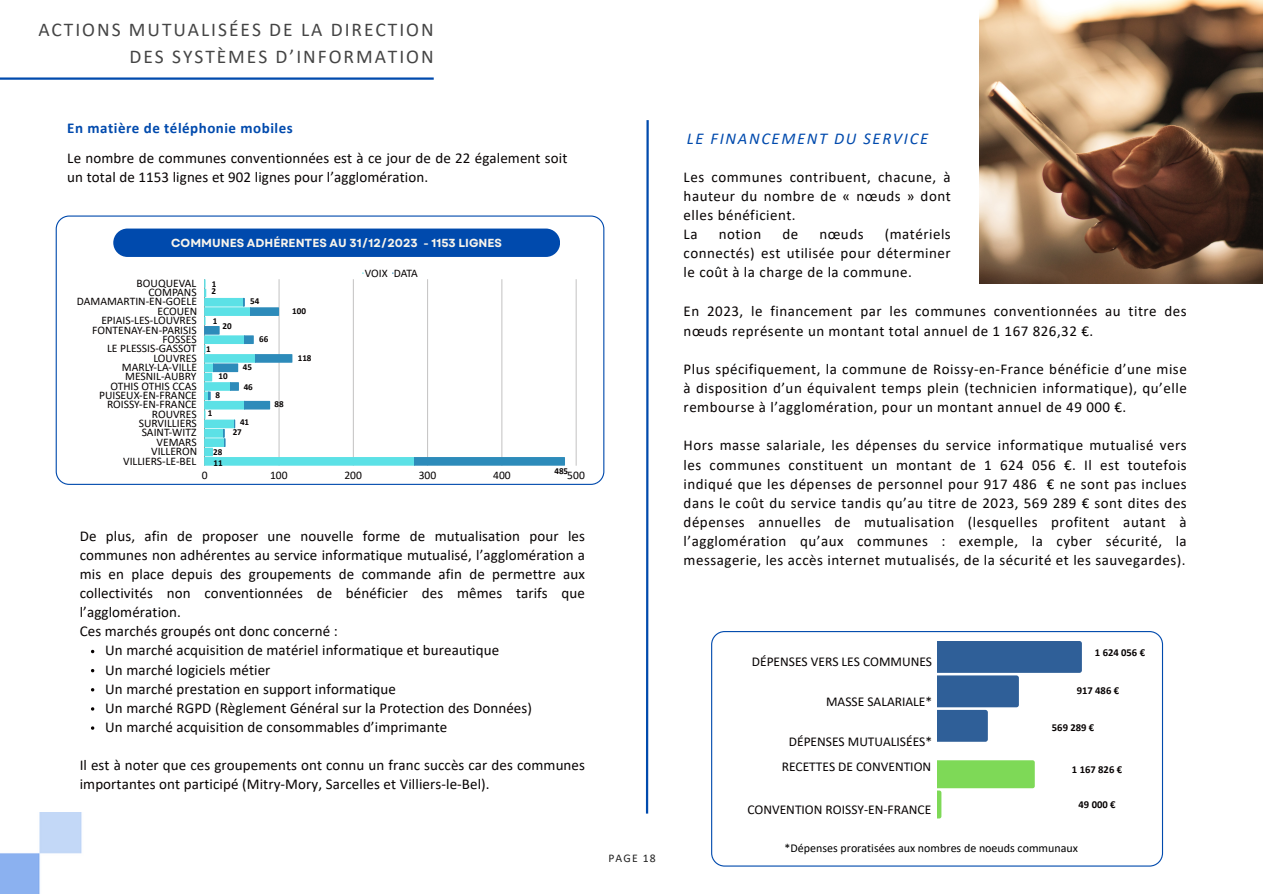
<style>
.page{position:relative;width:1263px;height:894px;background:#fff}
.page>*{position:absolute;margin:0;border:0;box-sizing:border-box;transform-origin:0 0}
.t1{font:19.5px/27px "Calibri";letter-spacing:.1em;color:#454545;text-align:right}
.t2{font:italic 16.5px "Calibri";letter-spacing:.1em;color:#004aad}
.t3{font:15px/19.2px "Calibri";letter-spacing:.01em;color:#070303}
.t4{font:15px/19.2px "Calibri";letter-spacing:.035em;color:#070303}
.t5{font:700 15px "Calibri";letter-spacing:.035em;color:#004aad}
.t6{font:13.5px "Calibri";color:#070303}
.t7{font:12px "Calibri";color:#000}
.t8{font:700 11.7px "Garet";color:#f8f4eb}
.t9{font:11.7px "Calibri";letter-spacing:.1em;color:#222}
.t10{font:11.55px/9.3px "Calibri";color:#070303;text-align:right}
.t11{font:700 10.65px "Calibri";color:#070303}
.t12{font:700 9.15px "Calibri";color:#070303}
</style>
<div class="page">
<img style="left:0;top:812px;width:82px;height:81px">
<hr style="left:0;top:77px;width:434px;height:3px;background:#004aad">
<svg style="left:645px;top:120px;width:4px;height:694px"></svg>
<svg style="left:56px;top:215px;width:548px;height:269px"></svg>
<div style="left:113px;top:228px;width:447px;height:29px;background:#004aad;border-radius:14px"></div>
<hr style="left:576px;top:279px;width:1px;height:186px;background:#070303">
<svg style="left:205px;top:272px;width:360px;height:193px"></svg>
<svg style="left:711px;top:631px;width:452px;height:235px"></svg>
<svg style="left:937px;top:640px;width:145px;height:101px"></svg>
<svg style="left:937px;top:760px;width:98px;height:58px"></svg>
<img style="left:980px;top:0;width:283px;height:283px">
<p class="t1" style="left:38px;top:17px;width:397px">ACTIONS MUTUALISÉES DE LA DIRECTION<br>DES SYSTÈMES D’INFORMATION</p>
<h3 class="t5" style="left:67px;top:122px;width:227px">En matière de téléphonie mobiles</h3>
<h4 class="t3" style="left:67px;top:150px;width:502px">Le nombre de communes conventionnées est à ce jour de de 22 également soit un total de 1153 lignes et 902 lignes pour l’agglomération.</h4>
<h6 class="t8" style="left:171px;top:234px;width:332px">COMMUNES ADHÉRENTES AU 31/12/2023 - 1153 LIGNES</h6>
<p class="t10" style="left:365px;top:269px;width:55px">VOIX DATA</p>
<p class="t10" style="left:77px;top:279px;width:122px">BOUQUEVAL<br>COMPANS<br>DAMAMARTIN-EN-GOELE<br>ECOUEN<br>EPIAIS-LES-LOUVRES<br>FONTENAY-EN-PARISIS<br>FOSSES<br>LE PLESSIS-GASSOT<br>LOUVRES<br>MARLY-LA-VILLE<br>MESNIL-AUBRY<br>OTHIS OTHIS CCAS<br>PUISEUX-EN-FRANCE<br>ROISSY-EN-FRANCE<br>ROUVRES<br>SURVILLIERS<br>SAINT-WITZ<br>VEMARS<br>VILLERON<br>VILLIERS-LE-BEL</p>
<p class="t12" style="left:212px;top:280px;width:6px">1</p>
<p class="t12" style="left:211px;top:287px;width:6px">2</p>
<p class="t12" style="left:213px;top:317px;width:6px">1</p>
<p class="t12" style="left:222px;top:322px;width:11px">20</p>
<p class="t12" style="left:206px;top:345px;width:6px">1</p>
<p class="t12" style="left:218px;top:372px;width:11px">10</p>
<p class="t12" style="left:215px;top:391px;width:6px">8</p>
<p class="t12" style="left:208px;top:409px;width:6px">1</p>
<p class="t12" style="left:250px;top:297px;width:11px">54</p>
<p class="t12" style="left:259px;top:335px;width:11px">66</p>
<p class="t12" style="left:243px;top:363px;width:11px">45</p>
<p class="t12" style="left:244px;top:383px;width:11px">46</p>
<p class="t12" style="left:275px;top:400px;width:11px">88</p>
<p class="t12" style="left:213px;top:448px;width:11px">28</p>
<p class="t12" style="left:213px;top:458px;width:11px">11</p>
<p class="t12" style="left:240px;top:418px;width:11px">41</p>
<p class="t12" style="left:233px;top:427px;width:11px">27</p>
<p class="t12" style="left:292px;top:307px;width:15px">100</p>
<p class="t12" style="left:298px;top:354px;width:15px">118</p>
<p class="t12" style="left:554px;top:467px;width:15px">485</p>
<p class="t10" style="left:202px;top:471px;width:7px">0</p>
<p class="t10" style="left:270px;top:471px;width:19px">100</p>
<p class="t10" style="left:344px;top:471px;width:19px">200</p>
<p class="t10" style="left:419px;top:471px;width:19px">300</p>
<p class="t10" style="left:493px;top:471px;width:19px">400</p>
<p class="t10" style="left:567px;top:471px;width:19px">500</p>
<h4 class="t3" style="left:80px;top:527px;width:507px">De plus, afin de proposer une nouvelle forme de mutualisation pour les communes non adhérentes au service informatique mutualisé, l’agglomération a mis en place depuis des groupements de commande afin de permettre aux collectivités non conventionnées de bénéficier des mêmes tarifs que l’agglomération.<br>Ces marchés groupés ont donc concerné :</h4>
<p class="t3" style="left:105px;top:642px;width:395px">Un marché acquisition de matériel informatique et bureautique</p>
<p class="t3" style="left:105px;top:661px;width:167px">Un marché logiciels métier</p>
<p class="t3" style="left:105px;top:680px;width:292px">Un marché prestation en support informatique</p>
<p class="t3" style="left:105px;top:699px;width:428px">Un marché RGPD (Règlement Général sur la Protection des Données)</p>
<p class="t3" style="left:105px;top:718px;width:344px">Un marché acquisition de consommables d’imprimante</p>
<h4 class="t3" style="left:80px;top:756px;width:507px">Il est à noter que ces groupements ont connu un franc succès car des communes importantes ont participé (Mitry-Mory, Sarcelles et Villiers-le-Bel).</h4>
<p class="t9" style="left:608px;top:853px;width:49px">PAGE 18</p>
<h2 class="t2" style="left:687px;top:131px;width:243px">LE FINANCEMENT DU SERVICE</h2>
<p class="t4" style="left:684px;top:168px;width:269px">Les communes contribuent, chacune, à hauteur du nombre de « nœuds » dont elles bénéficient.<br>La</p>
<p class="t3" style="left:684px;top:226px;width:269px;text-align:justify;text-indent:201px">(matériels connectés) est utilisée pour déterminer le coût à la charge de la commune.</p>
<p class="t3" style="left:719px;top:226px;width:44px">notion</p>
<p class="t3" style="left:782px;top:226px;width:17px">de</p>
<p class="t3" style="left:819px;top:226px;width:46px">nœuds</p>
<p class="t4" style="left:684px;top:303px;width:505px">En 2023, le financement par les communes conventionnées au titre des nœuds représente un montant total annuel de 1 167 826,32 €.</p>
<p class="t3" style="left:684px;top:360px;width:505px;text-align:justify">Plus spécifiquement, la commune de Roissy-en-France bénéficie d’une mise à disposition d’un équivalent temps plein (technicien informatique), qu’elle rembourse à l’agglomération, pour un montant annuel de 49 000 €.</p>
<p class="t3" style="left:684px;top:437px;width:505px;text-align:justify">Hors masse salariale, les dépenses du service informatique mutualisé vers les communes constituent un montant de 1 624 056 €. Il est toutefois indiqué que les dépenses de personnel pour 917 486 € ne sont pas inclues dans le coût du service tandis qu’au titre de 2023, 569 289 € sont dites des dépenses annuelles de mutualisation (lesquelles profitent autant à l’agglomération qu’aux communes : exemple, la cyber sécurité, la messagerie, les accès internet mutualisés, de la sécurité et les sauvegardes).</p>
<h5 class="t6" style="left:752px;top:655px;width:182px">DÉPENSES VERS LES COMMUNES</h5>
<h5 class="t6" style="left:826px;top:695px;width:108px">MASSE SALARIALE*</h5>
<h5 class="t6" style="left:789px;top:736px;width:145px">DÉPENSES MUTUALISÉES*</h5>
<h5 class="t6" style="left:782px;top:760px;width:151px">RECETTES DE CONVENTION</h5>
<p class="t6" style="left:747px;top:804px;width:185px">CONVENTION ROISSY-EN-FRANCE</p>
<h4 class="t11" style="left:1095px;top:648px;width:52px">1 624 056 €</h4>
<h4 class="t11" style="left:1077px;top:685px;width:44px">917 486 €</h4>
<h5 class="t11" style="left:1052px;top:723px;width:44px">569 289 €</h5>
<h4 class="t11" style="left:1072px;top:765px;width:52px">1 167 826 €</h4>
<h4 class="t11" style="left:1078px;top:799px;width:39px">49 000 €</h4>
<p class="t7" style="left:785px;top:843px;width:295px">*Dépenses proratisées aux nombres de noeuds communaux</p>
</div>
